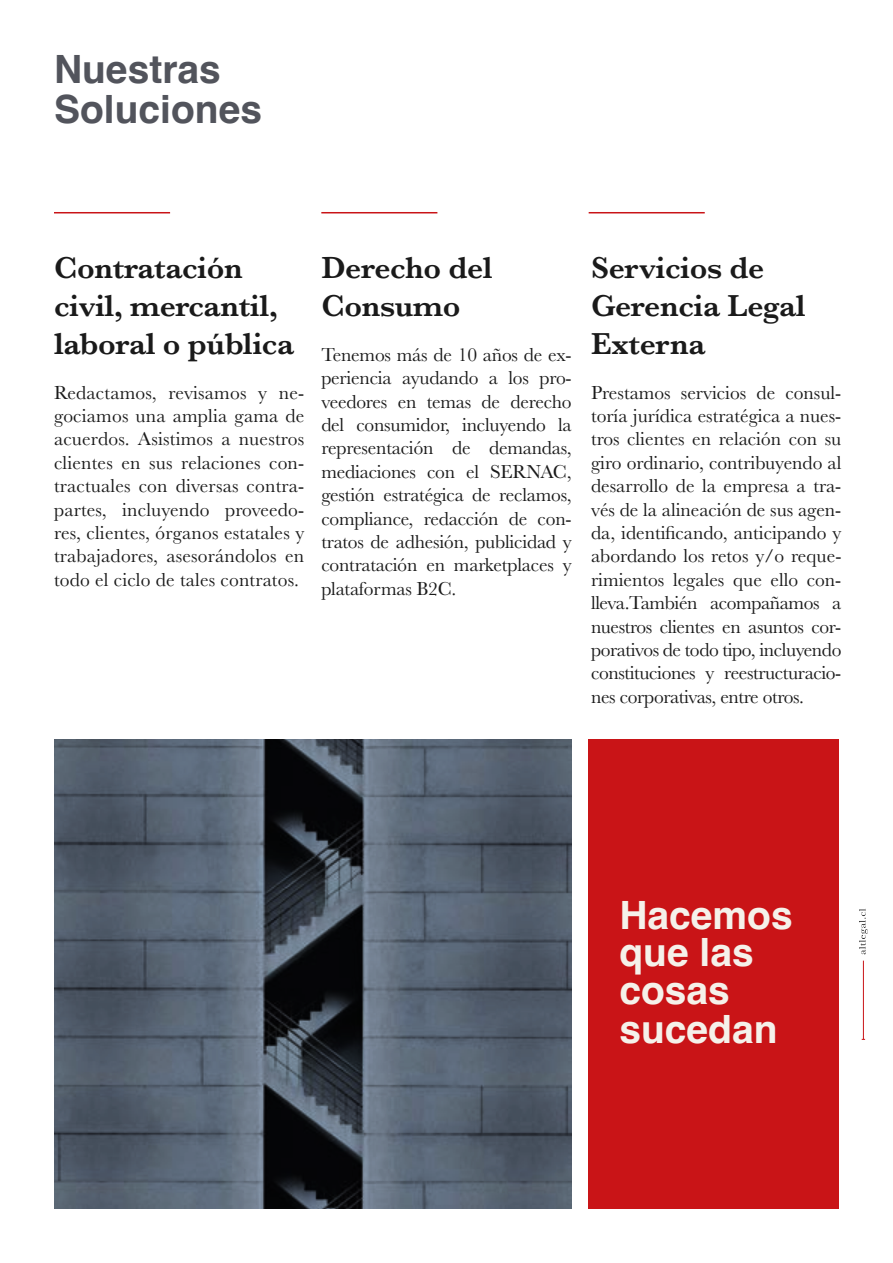
<style>
.page{position:relative;width:893px;height:1263px;background:#fff}
.page>*{position:absolute;margin:0;border:0;box-sizing:border-box;transform-origin:0 0}
.t1{font:700 39px/38.2px "Helvetica";color:#f5f1ea}
.t2{font:700 39px/39.6px "Helvetica";color:#52545c}
.t3{font:600 31.5px/37.8px "Baskerville";letter-spacing:-.01em;color:#1a1a1a}
.t4{font:19.5px/23.4px "Baskerville";letter-spacing:-.01em;color:#1a1a1a;text-align:justify}
</style>
<div class="page">
<svg style="left:859px;top:909px;width:9px;height:45px"></svg>
<hr style="left:863px;top:961px;width:1px;height:78px;background:#c91417">
<div style="left:589px;top:739px;width:250px;height:470px;background:#c91417"></div>
<hr style="left:54px;top:212px;width:116px;height:1px;background:#c91417">
<hr style="left:321px;top:212px;width:116px;height:1px;background:#c91417">
<hr style="left:589px;top:212px;width:116px;height:1px;background:#c91417">
<svg style="left:54px;top:739px;width:518px;height:470px;background:#4d5866"></svg>
<h1 class="t2" style="left:54px;top:54px;width:210px">Nuestras<br>Soluciones</h1>
<h2 class="t3" style="left:54px;top:249px;width:242px">Contratación civil, mercantil, laboral o pública</h2>
<p class="t4" style="left:54px;top:381px;width:252px">Redactamos, revisamos y ne&shy;gociamos una amplia gama de acuerdos. Asistimos a nuestros clientes en sus relaciones con&shy;tractuales con diversas contra&shy;partes, incluyendo proveedo&shy;res, clientes, órganos estatales y trabajadores, asesorándolos en todo el ciclo de tales contratos.</p>
<h2 class="t3" style="left:321px;top:249px;width:173px">Derecho del<br>Consumo</h2>
<p class="t4" style="left:321px;top:343px;width:252px">Tenemos más de 10 años de ex&shy;periencia ayudando a los pro&shy;veedores en temas de derecho del consumidor, incluyendo la representación de demandas, mediaciones con el SERNAC, gestión estratégica de reclamos, compliance, redacción de con&shy;tratos de adhesión, publicidad y contratación en marketplaces y plataformas B2C.</p>
<h2 class="t3" style="left:591px;top:249px;width:216px">Servicios de<br>Gerencia Legal<br>Externa</h2>
<p class="t4" style="left:591px;top:381px;width:252px">Prestamos servicios de consul&shy;toría jurídica estratégica a nues&shy;tros clientes en relación con su giro ordinario, contribuyendo al desarrollo de la empresa a tra&shy;vés de la alineación de sus agen&shy;da, identificando, anticipando y abordando los retos y/o reque&shy;rimientos legales que ello con&shy;lleva.También acompañamos a nuestros clientes en asuntos cor&shy;porativos de todo tipo, incluyendo constituciones y reestructuracio&shy;nes corporativas, entre otros.</p>
<h1 class="t1" style="left:619px;top:900px;width:175px">Hacemos que las cosas sucedan</h1>
</div>
